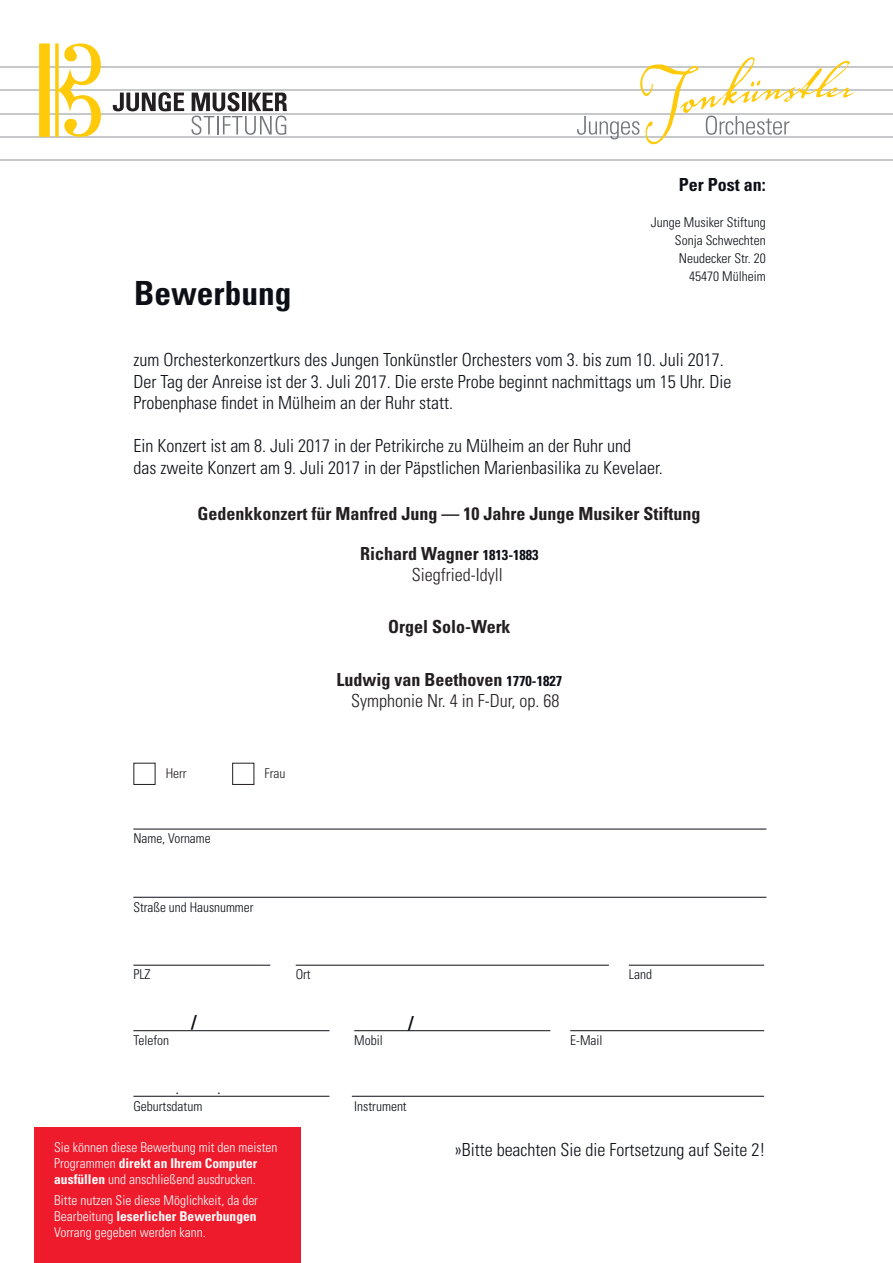
<style>
.page{position:relative;width:893px;height:1263px;background:#fff}
.page>*{position:absolute;margin:0;border:0;box-sizing:border-box;transform-origin:0 0}
.t1{font:700 condensed 33.3px "Univers LT Std";color:#0c0f16}
.t2{font:300 condensed 18px/21.6px "Univers LT Std";color:#0c0f16}
.t3{font:300 condensed 18px/21.6px "Univers LT Std";color:#231f20}
.t4{font:700 condensed 18px "Univers LT Std";color:#231f20}
.t5{font:700 condensed 18px "Univers LT Std";color:#0c0f16}
.t6{font:300 condensed 13.5px/16.2px "Univers LT Std";color:#fff}
.t7{font:300 condensed 13.5px/18px "Univers LT Std";color:#0c0f16;text-align:right}
.t8{font:300 condensed 13.5px "Univers LT Std";color:#231f20}
.t9{font:700 condensed 10.5px "Univers LT Std";color:#0c0f16}
.s1{font-weight:700}
.s2{font-weight:700;font-size:14.4px;color:#0c0f16}
</style>
<div class="page">
<hr style="left:133px;top:829px;width:633px;height:1px;background:#0c0f16">
<hr style="left:133px;top:897px;width:633px;height:1px;background:#0c0f16">
<hr style="left:133px;top:965px;width:137px;height:1px;background:#0c0f16">
<hr style="left:133px;top:1030px;width:196px;height:1px;background:#0c0f16">
<hr style="left:354px;top:1030px;width:196px;height:1px;background:#0c0f16">
<hr style="left:133px;top:1096px;width:196px;height:1px;background:#0c0f16">
<hr style="left:352px;top:1096px;width:412px;height:1px;background:#0c0f16">
<hr style="left:570px;top:1030px;width:194px;height:1px;background:#0c0f16">
<hr style="left:629px;top:965px;width:135px;height:1px;background:#0c0f16">
<hr style="left:296px;top:965px;width:313px;height:1px;background:#0c0f16">
<hr style="left:0;top:113px;width:893px;height:1px;background:#c7c8ca">
<hr style="left:0;top:159px;width:893px;height:2px;background:#c7c8ca">
<hr style="left:0;top:136px;width:893px;height:2px;background:#c7c8ca">
<hr style="left:0;top:66px;width:893px;height:2px;background:#c7c8ca">
<hr style="left:0;top:89px;width:893px;height:2px;background:#c7c8ca">
<svg style="left:39px;top:43px;width:62px;height:94px"></svg>
<svg style="left:113px;top:92px;width:71px;height:19px"></svg>
<svg style="left:191px;top:92px;width:96px;height:43px"></svg>
<svg style="left:577px;top:57px;width:277px;height:87px"></svg>
<div style="left:34px;top:1127px;width:266px;height:136px;background:#ee1b2c"></div>
<h1 class="t1" style="left:134px;top:273px;width:159px">Bewerbung</h1>
<p class="t5" style="left:679px;top:173px;width:88px">Per Post an:</p>
<p class="t7" style="left:651px;top:213px;width:116px">Junge Musiker Stiftung<br>Sonja Schwechten<br>Neudecker Str. 20<br>45470 Mülheim</p>
<p class="t2" style="left:133px;top:349px;width:600px">zum Orchesterkonzertkurs des Jungen Tonkünstler Orchesters vom 3. bis zum 10. Juli 2017.<br>Der Tag der Anreise ist der 3. Juli 2017. Die erste Probe beginnt nachmittags um 15 Uhr. Die<br>Probenphase findet in Mülheim an der Ruhr statt.</p>
<p class="t2" style="left:133px;top:435px;width:531px">Ein Konzert ist am 8. Juli 2017 in der Petrikirche zu Mülheim an der Ruhr und<br>das zweite Konzert am 9. Juli 2017 in der Päpstlichen Marienbasilika zu Kevelaer.</p>
<p class="t4" style="left:198px;top:502px;width:504px">Gedenkkonzert für Manfred Jung — 10 Jahre Junge Musiker Stiftung</p>
<p class="t3" style="left:412px;top:542px;width:128px;text-indent:-52px"><span class="s1">Richard Wagner</span> <span class="s2">1813-1883<br></span>Siegfried-Idyll</p>
<p class="t4" style="left:388px;top:616px;width:124px">Orgel Solo-Werk</p>
<p class="t3" style="left:336px;top:668px;width:227px;text-align:right"><span class="s1">Ludwig van Beethoven</span> <span class="s2">1770-1827<br></span>Symphonie Nr. 4 in F-Dur, op. 68</p>
<p class="t8" style="left:166px;top:766px;width:23px">Herr</p>
<p class="t8" style="left:265px;top:766px;width:22px">Frau</p>
<p class="t7" style="left:133px;top:829px;width:79px">Name, Vorname</p>
<p class="t7" style="left:133px;top:898px;width:122px">Straße und Hausnummer</p>
<p class="t7" style="left:133px;top:966px;width:19px">PLZ</p>
<p class="t7" style="left:296px;top:966px;width:17px">Ort</p>
<p class="t7" style="left:629px;top:966px;width:25px">Land</p>
<p class="t5" style="left:192px;top:1011px;width:7px">/</p>
<p class="t5" style="left:409px;top:1012px;width:7px">/</p>
<p class="t7" style="left:133px;top:1031px;width:37px">Telefon</p>
<p class="t7" style="left:354px;top:1031px;width:30px">Mobil</p>
<p class="t7" style="left:570px;top:1031px;width:34px">E-Mail</p>
<p class="t9" style="left:176px;top:1084px;width:4px">.</p>
<p class="t9" style="left:218px;top:1084px;width:4px">.</p>
<p class="t7" style="left:133px;top:1097px;width:70px">Geburtsdatum</p>
<p class="t7" style="left:354px;top:1097px;width:54px">Instrument</p>
<p class="t6" style="left:54px;top:1139px;width:225px">Sie können diese Bewerbung mit den meisten<br>Programmen <span class="s1">direkt an Ihrem Computer ausfüllen</span> und anschließend ausdrucken.</p>
<p class="t6" style="left:54px;top:1192px;width:205px;text-align:justify">Bitte nutzen Sie diese Möglichkeit, da der Bearbeitung <span class="s1">leserlicher Bewerbungen </span>Vorrang gegeben werden kann.</p>
<p class="t2" style="left:455px;top:1139px;width:312px">»Bitte beachten Sie die Fortsetzung auf Seite 2!</p>
</div>
